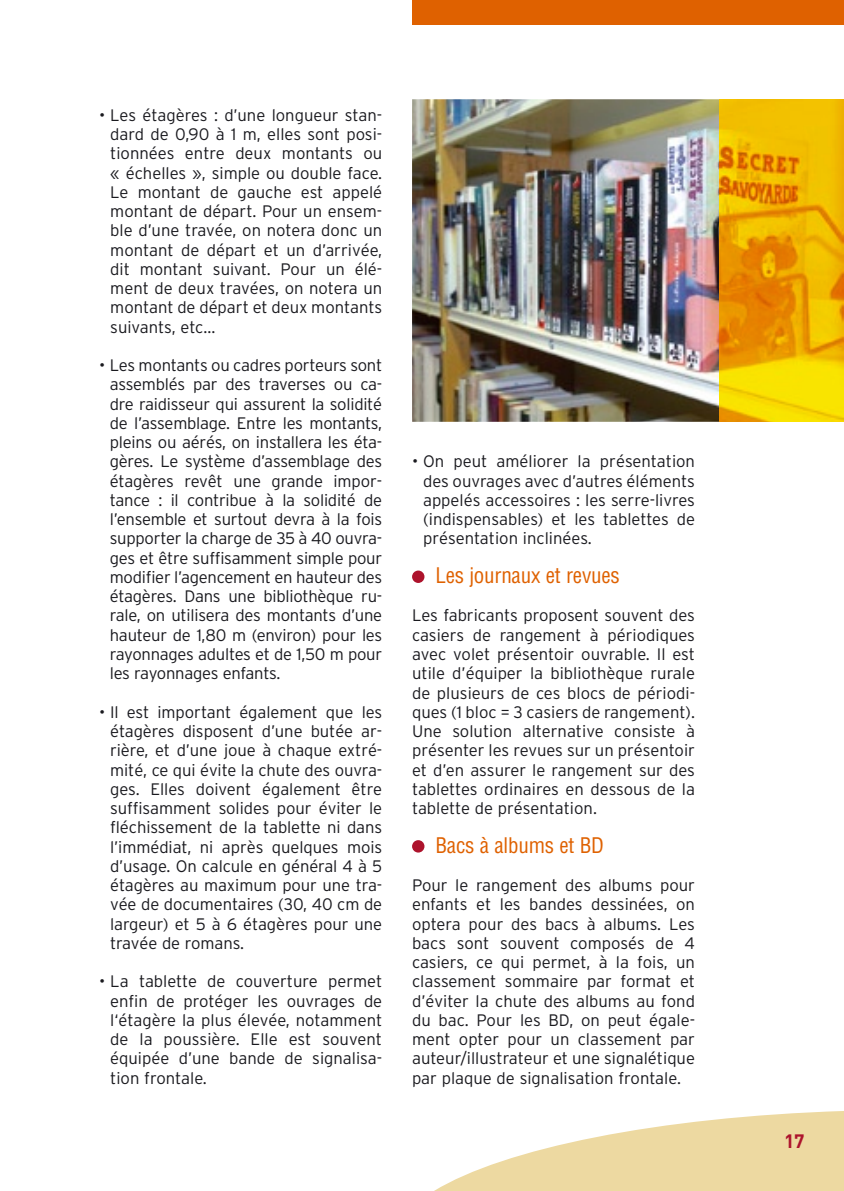
<style>
.page{position:relative;width:844px;height:1191px;background:#fff}
.page>*{position:absolute;margin:0;border:0;box-sizing:border-box;transform-origin:0 0}
.t1{font:condensed 21px "Helvetica";letter-spacing:-.01em;color:#df6100}
.t2{font:700 19.07px "DIN";color:#ad132c}
.t3{font:300 16.62px/19.2px "Interstate";letter-spacing:-.005em;color:#1a1a1f;text-align:justify}
</style>
<div class="page">
<svg style="left:434px;top:1111px;width:409px;height:80px"></svg>
<div style="left:412px;top:570px;width:12px;height:13px;background:#ad132c;border-radius:50%"></div>
<div style="left:412px;top:840px;width:12px;height:12px;background:#ad132c;border-radius:50%"></div>
<img style="left:412px;top:99px;width:307px;height:323px">
<img style="left:719px;top:99px;width:124px;height:323px">
<div style="left:412px;top:0;width:431px;height:25px;background:#df6100"></div>
<p class="t3" style="left:110px;top:105px;width:273px;text-indent:-11px">• Les étagères : d’une longueur stan&shy;dard de 0,90 à 1 m, elles sont posi&shy;tionnées entre deux montants ou « échelles », simple ou double face.<br>Le montant de gauche est appelé montant de départ. Pour un ensem&shy;ble d’une travée, on notera donc un montant de départ et un d’arrivée, dit montant suivant. Pour un élé&shy;ment de deux travées, on notera un montant de départ et deux montants suivants, etc...</p>
<p class="t3" style="left:110px;top:355px;width:274px;text-indent:-10px">• Les montants ou cadres porteurs sont assemblés par des traverses ou ca&shy;dre raidisseur qui assurent la solidité de l’assemblage. Entre les montants, pleins ou aérés, on installera les éta&shy;gères. Le système d’assemblage des étagères revêt une grande impor&shy;tance : il contribue à la solidité de l’ensemble et surtout devra à la fois supporter la charge de 35 à 40 ouvra&shy;ges et être suffisamment simple pour modifier l’agencement en hauteur des étagères. Dans une bibliothèque ru&shy;rale, on utilisera des montants d’une hauteur de 1,80 m (environ) pour les rayonnages adultes et de 1,50 m pour les rayonnages enfants.</p>
<p class="t3" style="left:110px;top:702px;width:273px;text-indent:-11px">• Il est important également que les étagères disposent d’une butée ar&shy;rière, et d’une joue à chaque extré&shy;mité, ce qui évite la chute des ouvra&shy;ges. Elles doivent également être suffisamment solides pour éviter le fléchissement de la tablette ni dans l’immédiat, ni après quelques mois d’usage. On calcule en général 4 à 5 étagères au maximum pour une tra&shy;vée de documentaires (30, 40 cm de largeur) et 5 à 6 étagères pour une travée de romans.</p>
<p class="t3" style="left:110px;top:971px;width:273px;text-indent:-11px">• La tablette de couverture permet enfin de protéger les ouvrages de l‘étagère la plus élevée, notamment de la poussière. Elle est souvent équipée d’une bande de signalisa&shy;tion frontale.</p>
<p class="t3" style="left:423px;top:452px;width:273px;text-indent:-11px">• On peut améliorer la présentation des ouvrages avec d’autres éléments appelés accessoires : les serre-livres (indispensables) et les tablettes de présentation inclinées.</p>
<p class="t1" style="left:435px;top:562px;width:186px">Les journaux et revues</p>
<p class="t3" style="left:412px;top:606px;width:284px">Les fabricants proposent souvent des casiers de rangement à périodiques avec volet présentoir ouvrable. Il est utile d’équiper la bibliothèque rurale de plusieurs de ces blocs de périodi&shy;ques (1 bloc = 3 casiers de rangement).<br>Une solution alternative consiste à présenter les revues sur un présentoir et d’en assurer le rangement sur des tablettes ordinaires en dessous de la tablette de présentation.</p>
<p class="t1" style="left:435px;top:831px;width:170px">Bacs à albums et BD</p>
<p class="t3" style="left:412px;top:875px;width:284px">Pour le rangement des albums pour enfants et les bandes dessinées, on optera pour des bacs à albums. Les bacs sont souvent composés de 4 casiers, ce qui permet, à la fois, un classement sommaire par format et d’éviter la chute des albums au fond du bac. Pour les BD, on peut égale&shy;ment opter pour un classement par auteur/illustrateur et une signalétique par plaque de signalisation frontale.</p>
<p class="t2" style="left:784px;top:1128px;width:22px">17</p>
</div>
